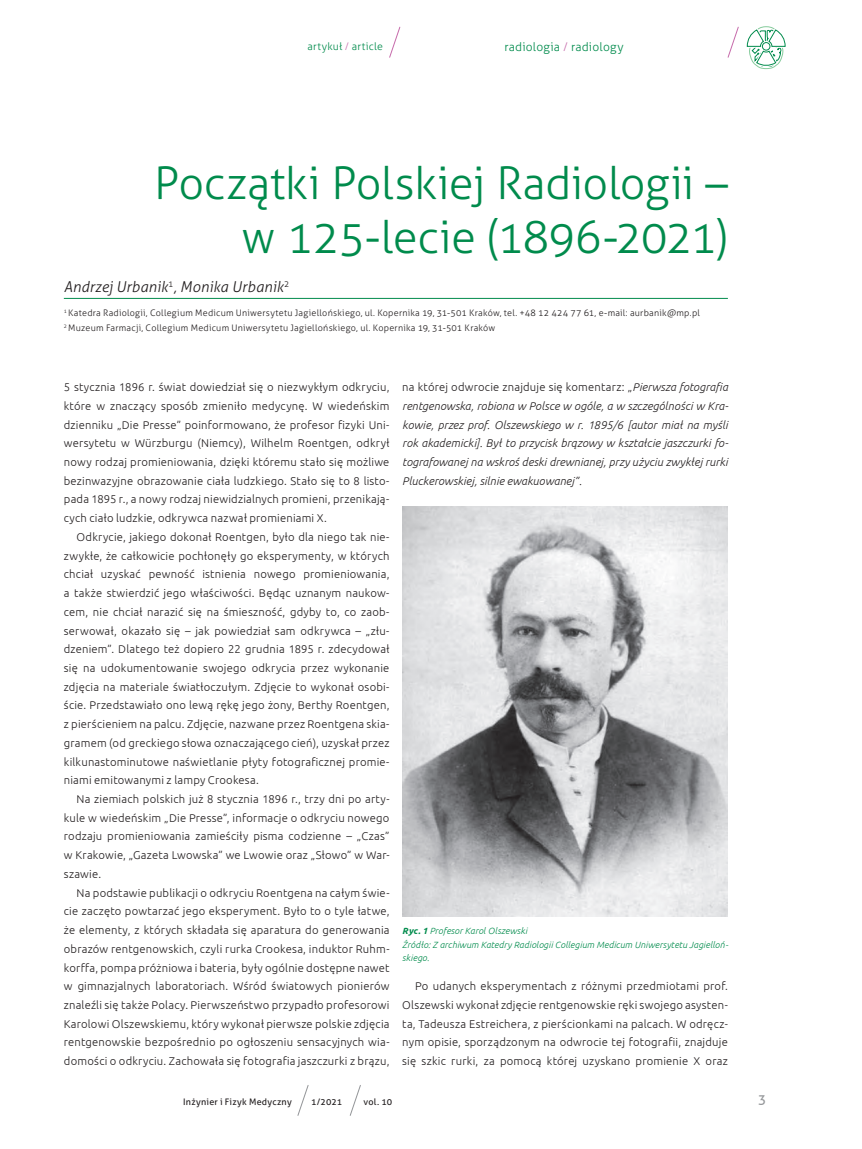
<style>
.page{position:relative;width:862px;height:1149px;background:#fff}
.page>*{position:absolute;margin:0;border:0;box-sizing:border-box;transform-origin:0 0}
.t1{font:300 45px/54px "Aller";letter-spacing:-.01em;color:#008b4c;text-align:right}
.t2{font:italic 300 15px "Aller";letter-spacing:.005em;color:#231f20}
.t3{font:13.5px "Aller";color:#939598}
.t4{font:300 12px "Aller";letter-spacing:.015em;color:#008b4c}
.t5{font:300 11.25px/18.8px "Ubuntu";letter-spacing:.02em;color:#231f20;text-align:justify}
.t6{font:italic 300 11.25px/18.8px "Ubuntu";letter-spacing:.01em;color:#231f20;text-align:justify}
.t7{font:300 10.5px "Aller";letter-spacing:.025em;color:#008b4c}
.t8{font:300 9px/15px "Aller";letter-spacing:.025em;color:#231f20}
.t9{font:italic 300 9px/13.5px "Ubuntu";letter-spacing:.015em;color:#008b4c}
.t10{font:9px "Aller";letter-spacing:.025em;color:#231f20}
.s1{color:#c66aaa}
.s2{font-style:normal}
.s3{font-weight:700}
</style>
<div class="page">
<svg style="left:297px;top:1085px;width:11px;height:30px"></svg>
<svg style="left:389px;top:26px;width:11px;height:32px"></svg>
<svg style="left:350px;top:1085px;width:10px;height:30px"></svg>
<svg style="left:727px;top:26px;width:59px;height:43px"></svg>
<svg style="left:762px;top:43px;width:7px;height:7px"></svg>
<div style="left:761px;top:42px;width:8px;height:8px;border:1px solid #008b4c;border-radius:50%"></div>
<hr style="left:64px;top:298px;width:663px;height:1px;background:#008b4c">
<img style="left:402px;top:506px;width:325px;height:410px">
<p class="t7" style="left:307px;top:40px;width:77px">artykuł <span class="s1">/</span> article</p>
<p class="t4" style="left:504px;top:40px;width:120px">radiologia <span class="s1">/</span> radiology</p>
<h1 class="t1" style="left:154px;top:156px;width:575px">Początki Polskiej Radiologii – w 125-lecie (1896-2021)</h1>
<h2 class="t2" style="left:64px;top:278px;width:227px">Andrzej Urbanik<sup>1</sup>, Monika Urbanik<sup>2</sup></h2>
<p class="t8" style="left:64px;top:305px;width:637px"><sup>1</sup> Katedra Radiologii, Collegium Medicum Uniwersytetu Jagiellońskiego, ul. Kopernika 19, 31-501 Kraków, tel. +48 12 424 77 61, e-mail: aurbanik@mp.pl<br><sup>2</sup> Muzeum Farmacji, Collegium Medicum Uniwersytetu Jagiellońskiego, ul. Kopernika 19, 31-501 Kraków</p>
<p class="t5" style="left:64px;top:377px;width:327px">5 stycznia 1896 r. świat dowiedział się o niezwykłym odkryciu, które w znaczący sposób zmieniło medycynę. W wiedeńskim dzienniku „Die Presse” poinformowano, że profesor fizyki Uni&shy;wersytetu w Würzburgu (Niemcy), Wilhelm Roentgen, odkrył nowy rodzaj promieniowania, dzięki któremu stało się możliwe bezinwazyjne obrazowanie ciała ludzkiego. Stało się to 8 listo&shy;pada 1895 r., a nowy rodzaj niewidzialnych promieni, przenikają&shy;cych ciało ludzkie, odkrywca nazwał promieniami X.</p>
<p class="t5" style="left:64px;top:527px;width:327px;text-indent:13px">Odkrycie, jakiego dokonał Roentgen, było dla niego tak nie&shy;zwykłe, że całkowicie pochłonęły go eksperymenty, w których chciał uzyskać pewność istnienia nowego promieniowania, a także stwierdzić jego właściwości. Będąc uznanym naukow&shy;cem, nie chciał narazić się na śmieszność, gdyby to, co zaob&shy;serwował, okazało się – jak powiedział sam odkrywca – „złu&shy;dzeniem”. Dlatego też dopiero 22 grudnia 1895 r. zdecydował się na udokumentowanie swojego odkrycia przez wykonanie zdjęcia na materiale światłoczułym. Zdjęcie to wykonał osobi&shy;ście. Przedstawiało ono lewą rękę jego żony, Berthy Roentgen, z pierścieniem na palcu. Zdjęcie, nazwane przez Roentgena skia&shy;gramem (od greckiego słowa oznaczającego cień), uzyskał przez kilkunastominutowe naświetlanie płyty fotograficznej promie&shy;niami emitowanymi z lampy Crookesa.</p>
<p class="t5" style="left:64px;top:789px;width:327px;text-indent:13px">Na ziemiach polskich już 8 stycznia 1896 r., trzy dni po arty&shy;kule w wiedeńskim „Die Presse”, informacje o odkryciu nowego rodzaju promieniowania zamieściły pisma codzienne – „Czas” w Krakowie, „Gazeta Lwowska” we Lwowie oraz „Słowo” w War&shy;szawie.</p>
<p class="t5" style="left:64px;top:882px;width:327px;text-indent:13px">Na podstawie publikacji o odkryciu Roentgena na całym świe&shy;cie zaczęto powtarzać jego eksperyment. Było to o tyle łatwe, że elementy, z których składała się aparatura do generowania obrazów rentgenowskich, czyli rurka Crookesa, induktor Ruhm&shy;korffa, pompa próżniowa i bateria, były ogólnie dostępne nawet w gimnazjalnych laboratoriach. Wśród światowych pionierów znaleźli się także Polacy. Pierwszeństwo przypadło profesorowi Karolowi Olszewskiemu, który wykonał pierwsze polskie zdjęcia rentgenowskie bezpośrednio po ogłoszeniu sensacyjnych wia&shy;domości o odkryciu. Zachowała się fotografia jaszczurki z brązu,</p>
<p class="t6" style="left:402px;top:377px;width:327px"><span class="s2">na której odwrocie znajduje się komentarz: „</span>Pierwsza fotografia rentgenowska, robiona w Polsce w ogóle, a w szczególności w Kra&shy;kowie, przez prof. Olszewskiego w r. 1895/6 [autor miał na myśli rok akademicki]. Był to przycisk brązowy w kształcie jaszczurki fo&shy;tografowanej na wskroś deski drewnianej, przy użyciu zwykłej rurki Pluckerowskiej, silnie ewakuowanej”.</p>
<p class="t9" style="left:402px;top:923px;width:327px"><span class="s3">Ryc. 1</span> Profesor Karol Olszewski<br>Źródło: Z archiwum Katedry Radiologii Collegium Medicum Uniwersytetu Jagielloń&shy;skiego.</p>
<p class="t5" style="left:402px;top:976px;width:327px;text-indent:13px">Po udanych eksperymentach z różnymi przedmiotami prof.<br>Olszewski wykonał zdjęcie rentgenowskie ręki swojego asysten&shy;ta, Tadeusza Estreichera, z pierścionkami na palcach. W odręcz&shy;nym opisie, sporządzonym na odwrocie tej fotografii, znajduje się szkic rurki, za pomocą której uzyskano promienie X oraz</p>
<p class="t10" style="left:183px;top:1095px;width:110px">Inżynier i Fizyk Medyczny</p>
<p class="t10" style="left:311px;top:1095px;width:33px">1/2021</p>
<p class="t10" style="left:363px;top:1095px;width:30px">vol. 10</p>
<p class="t3" style="left:757px;top:1090px;width:10px">3</p>
</div>
